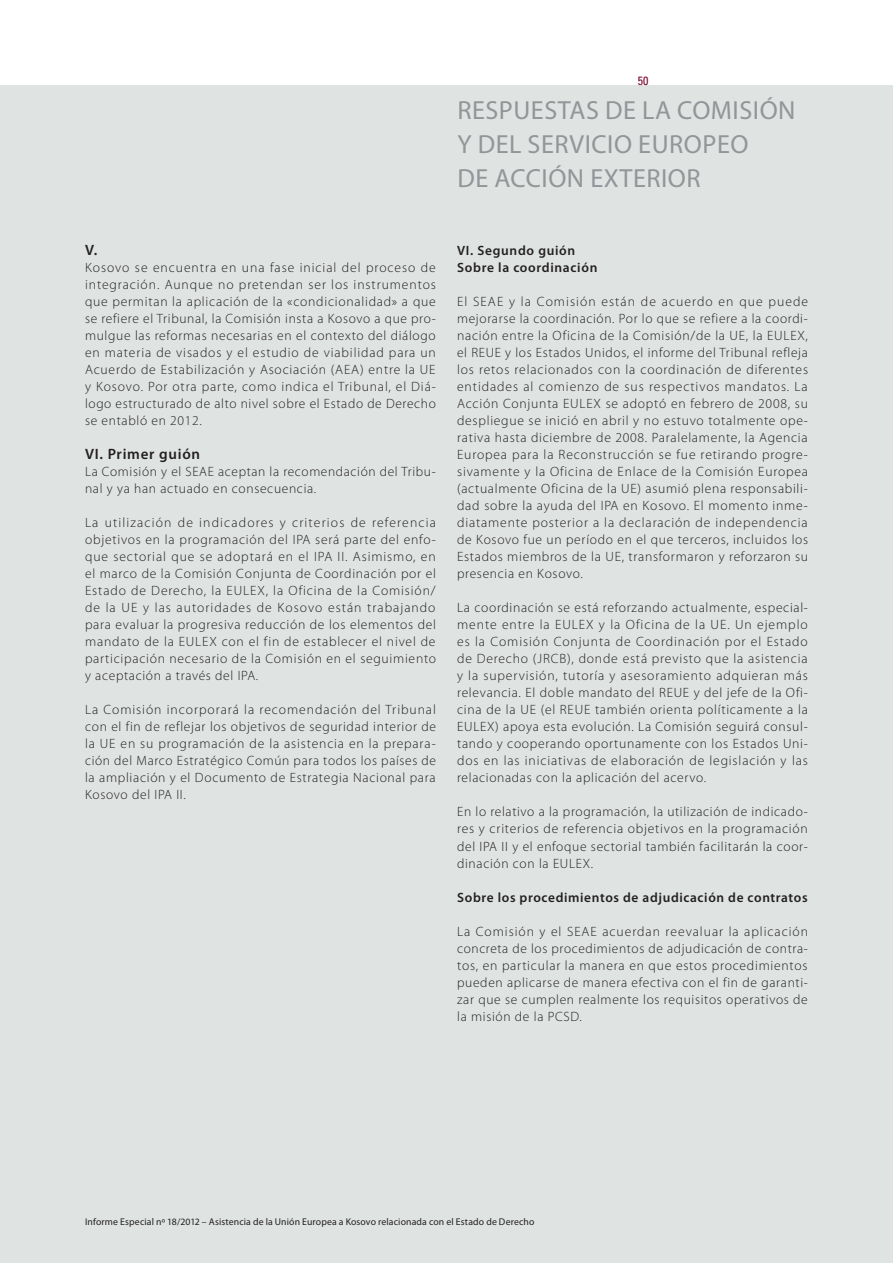
<style>
.page{position:relative;width:893px;height:1263px;background:#fff}
.page>*{position:absolute;margin:0;border:0;box-sizing:border-box;transform-origin:0 0}
.t1{font:26.25px/34px "Myriad Pro";letter-spacing:.02em;color:#939598}
.K_03_-_REP_CHIFFRE{font:600 15px "Myriad Pro";letter-spacing:.05em;color:#231f20}
.K_04_-_REP_TEXTE_COU{font:300 13.5px/17px "Myriad Pro";letter-spacing:.05em;color:#231f20;text-align:justify}
.K_04_-_REP_TEXTE_COU-2{font:600 13.5px "Myriad Pro";letter-spacing:.05em;color:#231f20}
.t2{font:condensed 12px "Univers LT Std";color:#7a062a}
.t3{font:9.75px "Myriad Pro";letter-spacing:.015em;color:#231f20}
</style>
<div class="page">
<div style="left:0;top:85px;width:893px;height:1178px;background:#dfe3e2"></div>
<p class="t2" style="left:638px;top:73px;width:12px">50</p>
<h1 class="t1" style="left:457px;top:94px;width:340px">RESPUESTAS DE LA COMISIÓN<br>Y DEL SERVICIO EUROPEO<br>DE ACCIÓN EXTERIOR</h1>
<p class="K_03_-_REP_CHIFFRE" style="left:85px;top:242px;width:14px">V.</p>
<p class="K_04_-_REP_TEXTE_COU" style="left:85px;top:259px;width:352px">Kosovo se encuentra en una fase inicial del proceso de integración. Aunque no pretendan ser los instrumentos que permitan la aplicación de la «condicionalidad» a que se refiere el Tribunal, la Comisión insta a Kosovo a que pro&shy;mulgue las reformas necesarias en el contexto del diálogo en materia de visados y el estudio de viabilidad para un Acuerdo de Estabilización y Asociación (AEA) entre la UE y Kosovo. Por otra parte, como indica el Tribunal, el Diá&shy;logo estructurado de alto nivel sobre el Estado de Derecho se entabló en 2012.</p>
<p class="K_03_-_REP_CHIFFRE" style="left:85px;top:446px;width:117px">VI. Primer guión</p>
<p class="K_04_-_REP_TEXTE_COU" style="left:85px;top:463px;width:352px">La Comisión y el SEAE aceptan la recomendación del Tribu&shy;nal y ya han actuado en consecuencia.</p>
<p class="K_04_-_REP_TEXTE_COU" style="left:85px;top:514px;width:353px">La utilización de indicadores y criterios de referencia objetivos en la programación del IPA será parte del enfo&shy;que sectorial que se adoptará en el IPA II. Asimismo, en el marco de la Comisión Conjunta de Coordinación por el Estado de Derecho, la EULEX, la Oficina de la Comisión/ de la UE y las autoridades de Kosovo están trabajando para evaluar la progresiva reducción de los elementos del mandato de la EULEX con el fin de establecer el nivel de participación necesario de la Comisión en el seguimiento y aceptación a través del IPA.</p>
<p class="K_04_-_REP_TEXTE_COU" style="left:85px;top:702px;width:352px">La Comisión incorporará la recomendación del Tribunal con el fin de reflejar los objetivos de seguridad interior de la UE en su programación de la asistencia en la prepara&shy;ción del Marco Estratégico Común para todos los países de la ampliación y el Documento de Estrategia Nacional para Kosovo del IPA II.</p>
<p class="K_04_-_REP_TEXTE_COU-2" style="left:457px;top:243px;width:120px">VI. Segundo guión</p>
<p class="K_04_-_REP_TEXTE_COU-2" style="left:457px;top:260px;width:142px">Sobre la coordinación</p>
<p class="K_04_-_REP_TEXTE_COU" style="left:457px;top:293px;width:353px">El SEAE y la Comisión están de acuerdo en que puede mejorarse la coordinación. Por lo que se refiere a la coordi&shy;nación entre la Oficina de la Comisión/de la UE, la EULEX, el REUE y los Estados Unidos, el informe del Tribunal refleja los retos relacionados con la coordinación de diferentes entidades al comienzo de sus respectivos mandatos. La Acción Conjunta EULEX se adoptó en febrero de 2008, su despliegue se inició en abril y no estuvo totalmente ope&shy;rativa hasta diciembre de 2008. Paralelamente, la Agencia Europea para la Reconstrucción se fue retirando progre&shy;sivamente y la Oficina de Enlace de la Comisión Europea (actualmente Oficina de la UE) asumió plena responsabili&shy;dad sobre la ayuda del IPA en Kosovo. El momento inme&shy;diatamente posterior a la declaración de independencia de Kosovo fue un período en el que terceros, incluidos los Estados miembros de la UE, transformaron y reforzaron su presencia en Kosovo.</p>
<p class="K_04_-_REP_TEXTE_COU" style="left:457px;top:600px;width:352px">La coordinación se está reforzando actualmente, especial&shy;mente entre la EULEX y la Oficina de la UE. Un ejemplo es la Comisión Conjunta de Coordinación por el Estado de Derecho (JRCB), donde está previsto que la asistencia y la supervisión, tutoría y asesoramiento adquieran más relevancia. El doble mandato del REUE y del jefe de la Ofi&shy;cina de la UE (el REUE también orienta políticamente a la EULEX) apoya esta evolución. La Comisión seguirá consul&shy;tando y cooperando oportunamente con los Estados Uni&shy;dos en las iniciativas de elaboración de legislación y las relacionadas con la aplicación del acervo.</p>
<p class="K_04_-_REP_TEXTE_COU" style="left:457px;top:804px;width:352px">En lo relativo a la programación, la utilización de indicado&shy;res y criterios de referencia objetivos en la programación del IPA II y el enfoque sectorial también facilitarán la coor&shy;dinación con la EULEX.</p>
<p class="K_04_-_REP_TEXTE_COU-2" style="left:457px;top:889px;width:352px">Sobre los procedimientos de adjudicación de contratos</p>
<p class="K_04_-_REP_TEXTE_COU" style="left:457px;top:923px;width:353px">La Comisión y el SEAE acuerdan reevaluar la aplicación concreta de los procedimientos de adjudicación de contra&shy;tos, en particular la manera en que estos procedimientos pueden aplicarse de manera efectiva con el fin de garanti&shy;zar que se cumplen realmente los requisitos operativos de la misión de la PCSD.</p>
<p class="t3" style="left:85px;top:1216px;width:451px">Informe Especial nº 18/2012 – Asistencia de la Unión Europea a Kosovo relacionada con el Estado de Derecho</p>
</div>
